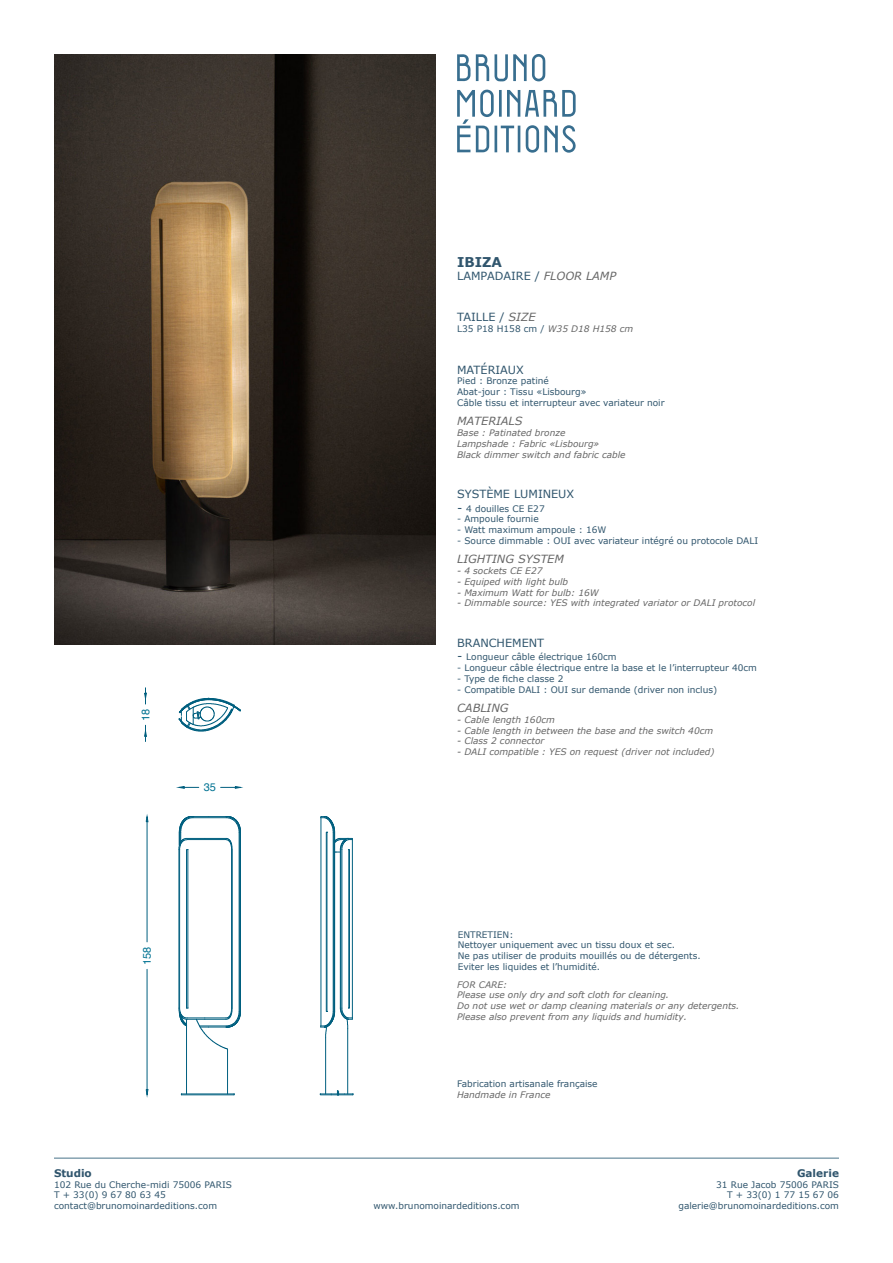
<style>
.page{position:relative;width:893px;height:1263px;background:#fff}
.page>*{position:absolute;margin:0;border:0;box-sizing:border-box;transform-origin:0 0}
.t1{font:700 13.5px "Verdana";color:#30556d}
.t2{font:11.25px "Verdana";color:#30556d}
.t3{font:italic 11.25px "Verdana";color:#666}
.t4{font:10.95px "Helvetica";color:#007292}
.t5{font:700 10.5px "Verdana";color:#30556d}
.t6{font:9px/10.8px "Verdana";color:#30556d}
.t7{font:italic 9px/10.8px "Verdana";color:#666}
.s1{font-style:italic;color:#666}
.s2{font-style:italic;font-size:11.25px}
</style>
<div class="page">
<hr style="left:54px;top:1158px;width:785px;height:1px;background:#49748a">
<svg style="left:457px;top:54px;width:88px;height:28px"></svg>
<svg style="left:457px;top:89px;width:119px;height:64px"></svg>
<img style="left:54px;top:54px;width:382px;height:590px">
<hr style="left:186px;top:1019px;width:1px;height:75px;background:#005f7f">
<hr style="left:227px;top:1049px;width:1px;height:45px;background:#005f7f">
<svg style="left:178px;top:816px;width:63px;height:234px"></svg>
<hr style="left:182px;top:1093px;width:52px;height:1px;background:#005f7f">
<svg style="left:180px;top:1093px;width:7px;height:3px"></svg>
<hr style="left:182px;top:1094px;width:52px;height:1px;background:#005f7f">
<hr style="left:325px;top:1038px;width:1px;height:56px;background:#005f7f">
<hr style="left:347px;top:1028px;width:1px;height:66px;background:#005f7f">
<svg style="left:320px;top:816px;width:33px;height:223px"></svg>
<svg style="left:320px;top:1090px;width:34px;height:6px"></svg>
<svg style="left:178px;top:697px;width:63px;height:35px"></svg>
<hr style="left:147px;top:969px;width:1px;height:120px;background:#005f7f">
<hr style="left:147px;top:822px;width:1px;height:120px;background:#005f7f">
<svg style="left:146px;top:1089px;width:2px;height:7px"></svg>
<svg style="left:146px;top:815px;width:2px;height:7px"></svg>
<svg style="left:178px;top:786px;width:21px;height:2px"></svg>
<svg style="left:221px;top:786px;width:21px;height:2px"></svg>
<svg style="left:144px;top:688px;width:3px;height:16px"></svg>
<svg style="left:144px;top:725px;width:3px;height:16px"></svg>
<p class="t4" style="left:137px;top:721px;width:14px;rotate:-90deg">18</p>
<p class="t4" style="left:204px;top:779px;width:14px">35</p>
<p class="t4" style="left:139px;top:965px;width:20px;rotate:-90deg">158</p>
<p class="t5" style="left:54px;top:1166px;width:39px">Studio</p>
<p class="t6" style="left:54px;top:1179px;width:180px">102 Rue du Cherche-midi 75006 PARIS<br>T + 33(0) 9 67 80 63 45 contact@brunomoinardeditions.com</p>
<p class="t1" style="left:457px;top:253px;width:46px">IBIZA</p>
<p class="t2" style="left:457px;top:269px;width:161px">LAMPADAIRE / <span class="s1">FLOOR LAMP</span></p>
<p class="t2" style="left:457px;top:309px;width:80px">TAILLE / <span class="s1">SIZE</span></p>
<p class="t6" style="left:457px;top:323px;width:178px">L35 P18 H158 cm / <span class="s1">W35 D18 H158 cm</span></p>
<p class="t2" style="left:457px;top:362px;width:68px">MATÉRIAUX</p>
<p class="t6" style="left:457px;top:376px;width:93px">Pied : Bronze patiné</p>
<p class="t6" style="left:457px;top:387px;width:131px">Abat-jour : Tissu «Lisbourg»</p>
<p class="t6" style="left:457px;top:397px;width:209px">Câble tissu et interrupteur avec variateur noir</p>
<p class="t3" style="left:457px;top:414px;width:67px">MATERIALS</p>
<p class="t7" style="left:457px;top:427px;width:110px">Base : Patinated bronze</p>
<p class="t7" style="left:457px;top:438px;width:144px">Lampshade : Fabric «Lisbourg»</p>
<p class="t7" style="left:457px;top:449px;width:170px">Black dimmer switch and fabric cable</p>
<p class="t2" style="left:457px;top:487px;width:119px">SYSTÈME LUMINEUX</p>
<p class="t6" style="left:457px;top:503px;width:89px"><span class="s2">-</span> 4 douilles CE E27</p>
<p class="t6" style="left:457px;top:514px;width:83px">- Ampoule fournie</p>
<p class="t6" style="left:457px;top:525px;width:151px">- Watt maximum ampoule : 16W</p>
<p class="t6" style="left:457px;top:535px;width:303px">- Source dimmable : OUI avec variateur intégré ou protocole DALI</p>
<p class="t3" style="left:457px;top:552px;width:108px">LIGHTING SYSTEM</p>
<p class="t7" style="left:457px;top:565px;width:87px">- 4 sockets CE E27</p>
<p class="t7" style="left:457px;top:576px;width:113px">- Equiped with light bulb</p>
<p class="t7" style="left:457px;top:587px;width:143px">- Maximum Watt for bulb: 16W</p>
<p class="t7" style="left:457px;top:598px;width:300px">- Dimmable source: YES with integrated variator or DALI protocol</p>
<p class="t2" style="left:457px;top:636px;width:88px">BRANCHEMENT</p>
<p class="t6" style="left:457px;top:652px;width:161px"><span class="s2">-</span> Longueur câble électrique 160cm</p>
<p class="t6" style="left:457px;top:663px;width:301px">- Longueur câble électrique entre la base et le l’interrupteur 40cm</p>
<p class="t6" style="left:457px;top:673px;width:108px">- Type de fiche classe 2</p>
<p class="t6" style="left:457px;top:684px;width:262px">- Compatible DALI : OUI sur demande (driver non inclus)</p>
<p class="t3" style="left:457px;top:701px;width:53px">CABLING</p>
<p class="t7" style="left:457px;top:714px;width:99px">- Cable length 160cm</p>
<p class="t7" style="left:457px;top:725px;width:258px">- Cable length in between the base and the switch 40cm</p>
<p class="t7" style="left:457px;top:736px;width:89px">- Class 2 connector</p>
<p class="t7" style="left:457px;top:747px;width:259px">- DALI compatible : YES on request (driver not included)</p>
<p class="t6" style="left:458px;top:929px;width:244px">ENTRETIEN:<br>Nettoyer uniquement avec un tissu doux et sec.<br>Ne pas utiliser de produits mouillés ou de détergents.<br>Eviter les liquides et l’humidité.</p>
<p class="t7" style="left:457px;top:979px;width:284px">FOR CARE:<br>Please use only dry and soft cloth for cleaning.<br>Do not use wet or damp cleaning materials or any detergents.<br>Please also prevent from any liquids and humidity.</p>
<p class="t6" style="left:457px;top:1078px;width:142px">Fabrication artisanale française</p>
<p class="t7" style="left:457px;top:1089px;width:95px">Handmade in France</p>
<p class="t5" style="left:797px;top:1166px;width:43px">Galerie</p>
<p class="t6" style="left:716px;top:1179px;width:124px;text-align:right">31 Rue Jacob 75006 PARIS<br>T + 33(0) 1 77 15 67 06</p>
<p class="t6" style="left:373px;top:1201px;width:148px">www.brunomoinardeditions.com</p>
<p class="t6" style="left:678px;top:1201px;width:162px">galerie@brunomoinardeditions.com</p>
</div>
